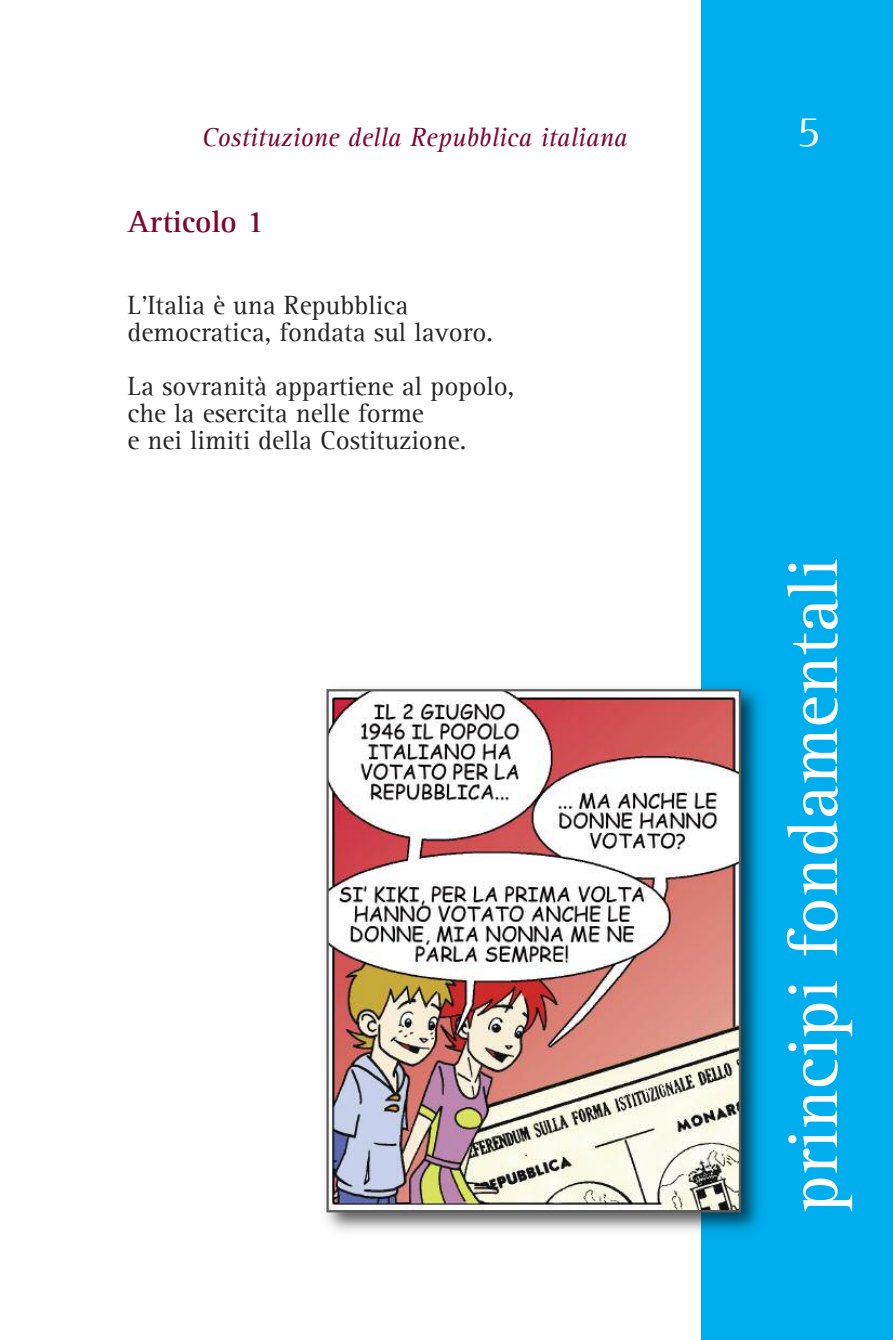
<style>
.page{position:relative;width:893px;height:1340px;background:#fff}
.page>*{position:absolute;margin:0;border:0;box-sizing:border-box;transform-origin:0 0}
.t1{font:72px "Agfa Rotis Serif";color:#fff}
.t2{font:45px "Agfa Rotis Serif";color:#fff}
.t3{font:700 31.5px "Agfa Rotis Serif";color:#7d0731}
.t4{font:27px/27px "Agfa Rotis Serif";color:#272627}
.t5{font:italic 27px "Agfa Rotis Serif";color:#7d0731}
</style>
<div class="page">
<div style="left:702px;top:0;width:191px;height:1339px;background:#00aded"></div>
<img style="left:326px;top:679px;width:434px;height:562px">
<img style="left:329px;top:692px;width:409px;height:517px">
<div style="left:326px;top:689px;width:415px;height:523px;border:2px solid #5d5c5d"></div>
<p class="t5" style="left:202px;top:122px;width:427px">Costituzione della Repubblica italiana</p>
<p class="t3" style="left:128px;top:203px;width:138px">Articolo 1</p>
<p class="t4" style="left:128px;top:292px;width:367px">L'Italia è una Repubblica democratica, fondata sul lavoro.</p>
<p class="t4" style="left:128px;top:373px;width:388px">La sovranità appartiene al popolo, che la esercita nelle forme<br>e nei limiti della Costituzione.</p>
<h2 class="t2" style="left:797px;top:106px;width:25px">5</h2>
<h1 class="t1" style="left:772px;top:1212px;width:655px;rotate:-90deg">principi fondamentali</h1>
</div>
